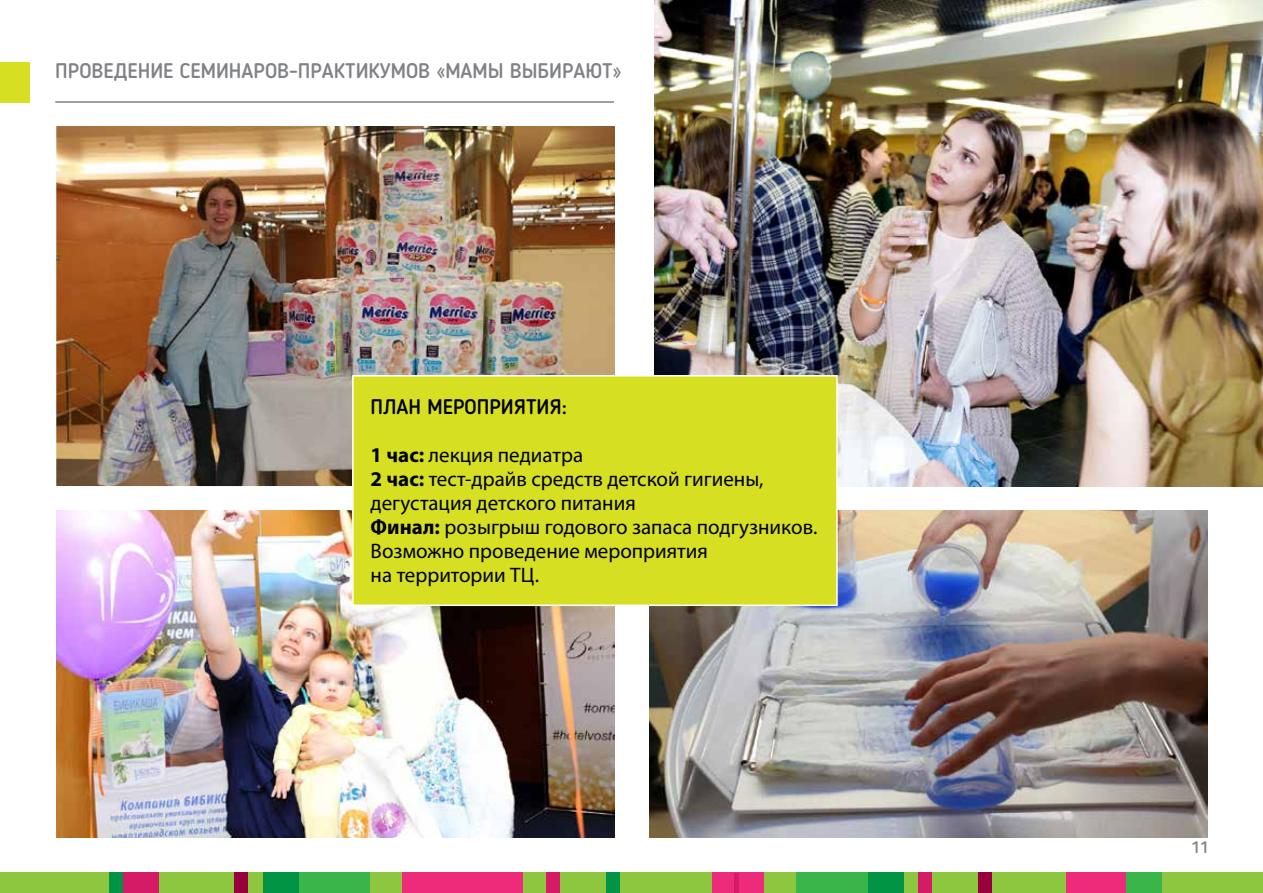
<style>
.page{position:relative;width:1263px;height:893px;background:#fff}
.page>*{position:absolute;margin:0;border:0;box-sizing:border-box;transform-origin:0 0}
.t1{font:21px/24px "Myriad Pro";color:#000}
.t2{font:500 21px "Blogger Sans";color:#808285}
.t3{font:500 21px "Blogger Sans";color:#000}
.t4{font:500 16.5px "Blogger Sans";color:#808285}
.s1{font-weight:700}
</style>
<div class="page">
<div style="left:0;top:872px;width:1263px;height:21px;background:#8dc63f"></div>
<div style="left:281px;top:872px;width:89px;height:21px;background:#39b54a"></div>
<div style="left:797px;top:872px;width:89px;height:21px;background:#39b54a"></div>
<div style="left:1066px;top:872px;width:70px;height:21px;background:#ee2a7b"></div>
<div style="left:1126px;top:872px;width:36px;height:21px;background:#39b54a"></div>
<div style="left:263px;top:872px;width:35px;height:21px;background:#009444"></div>
<div style="left:868px;top:872px;width:35px;height:21px;background:#009444"></div>
<div style="left:403px;top:872px;width:120px;height:21px;background:#ee2a7b"></div>
<div style="left:712px;top:872px;width:52px;height:21px;background:#ee2a7b"></div>
<div style="left:546px;top:872px;width:14px;height:21px;background:#d61b66"></div>
<div style="left:606px;top:872px;width:14px;height:21px;background:#009444"></div>
<hr style="left:734px;top:873px;width:4px;height:20px;background:#d61b66">
<div style="left:234px;top:872px;width:14px;height:21px;background:#98003d"></div>
<div style="left:109px;top:872px;width:14px;height:21px;background:#009444"></div>
<div style="left:918px;top:872px;width:14px;height:21px;background:#d61b66"></div>
<div style="left:123px;top:872px;width:36px;height:21px;background:#d61b66"></div>
<div style="left:978px;top:872px;width:14px;height:21px;background:#98003d"></div>
<img style="left:655px;top:0;width:608px;height:486px">
<img style="left:649px;top:510px;width:559px;height:328px">
<img style="left:56px;top:510px;width:559px;height:328px">
<img style="left:58px;top:128px;width:555px;height:357px">
<div style="left:49px;top:119px;width:573px;height:375px;border:8px solid #fff;border-radius:4px"></div>
<hr style="left:55px;top:101px;width:559px;height:2px;background:#808285">
<div style="left:0;top:63px;width:30px;height:40px;background:#d7df23"></div>
<div style="left:353px;top:376px;width:484px;height:229px;background:#d7df23"></div>
<div style="left:352px;top:375px;width:486px;height:231px;border:2px solid #fff"></div>
<p class="t2" style="left:55px;top:58px;width:568px">ПРОВЕДЕНИЕ СЕМИНАРОВ-ПРАКТИКУМОВ «МАМЫ ВЫБИРАЮТ»</p>
<p class="t3" style="left:371px;top:394px;width:198px">ПЛАН МЕРОПРИЯТИЯ:</p>
<p class="t1" style="left:371px;top:443px;width:448px"><span class="s1">1 час:</span> лекция педиатра<br><span class="s1">2 час:</span> тест-драйв средств детской гигиены, дегустация детского питания<br><span class="s1">Финал:</span> розыгрыш годового запаса подгузников.<br>Возможно проведение мероприятия<br>на территории ТЦ.</p>
<p class="t4" style="left:1191px;top:837px;width:19px">11</p>
</div>
